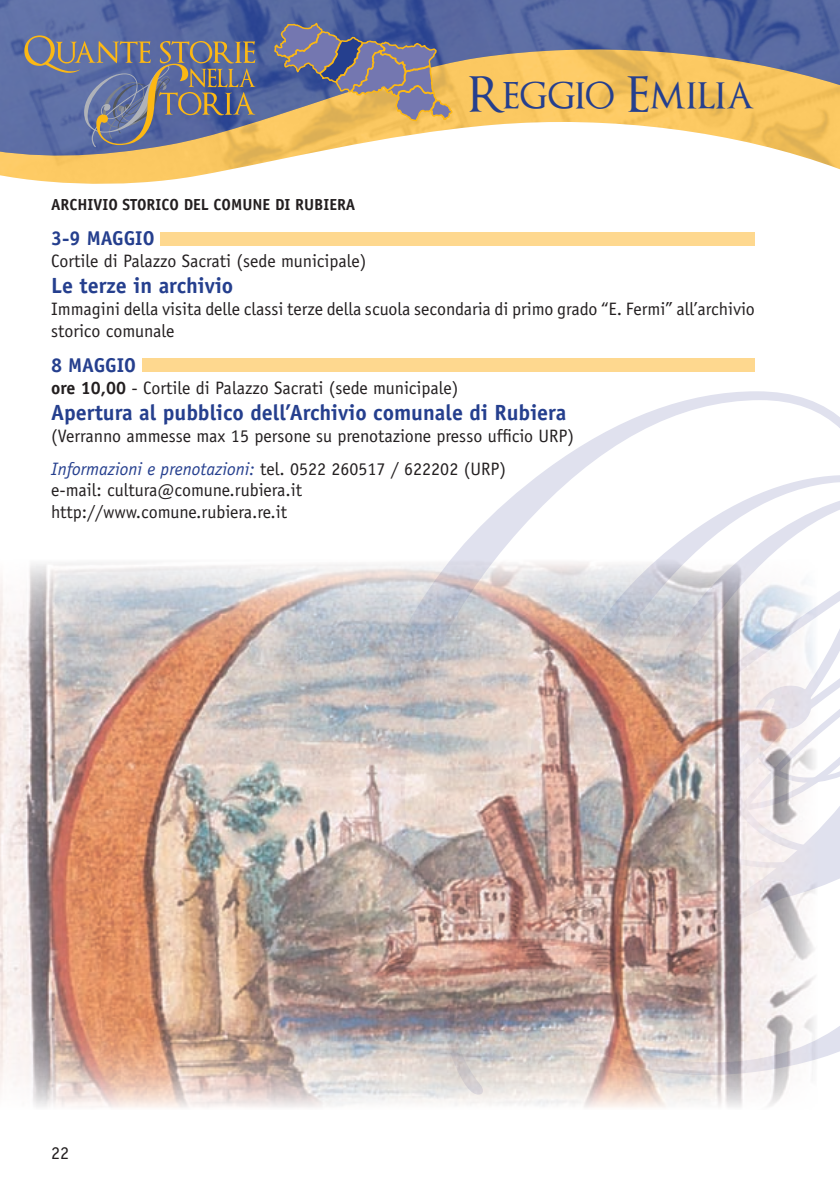
<style>
.page{position:relative;width:840px;height:1191px;background:#fff}
.page>*{position:absolute;margin:0;border:0;box-sizing:border-box;transform-origin:0 0}
.t1{font:48px "Optimus Princeps";letter-spacing:-.005em;color:#253f8e}
.t2{font:700 22px "Officina Sans Std";color:#253f8e}
.t3{font:700 20px "Officina Sans Std";color:#253f8e}
.t4{font:18px/21.6px "Officina Sans Std";color:#231f20}
.t5{font:700 16px "Officina Sans Std";color:#231f20}
.s1{font-weight:700}
.s2{font-style:italic;color:#253f8e}
</style>
<div class="page">
<svg style="left:487px;top:358px;width:352px;height:702px"></svg>
<svg style="left:839px;top:417px;width:1px;height:635px"></svg>
<img style="left:0;top:559px;width:816px;height:549px">
<img style="left:0;top:160px;width:839px;height:24px">
<img style="left:0;top:0;width:839px;height:160px">
<svg style="left:24px;top:35px;width:231px;height:112px;background:#73778e"></svg>
<svg style="left:839px;top:0;width:1px;height:170px"></svg>
<div style="left:160px;top:232px;width:594px;height:13px;background:#fed88f"></div>
<div style="left:142px;top:359px;width:612px;height:13px;background:#fed88f"></div>
<svg style="left:273px;top:21px;width:180px;height:101px;background:#877f87"></svg>
<h1 class="t1" style="left:468px;top:71px;width:288px">Reggio Emilia</h1>
<p class="t5" style="left:51px;top:195px;width:306px">ARCHIVIO STORICO DEL COMUNE DI RUBIERA</p>
<p class="t3" style="left:51px;top:226px;width:48px">3-9 maggio</p>
<p class="t4" style="left:51px;top:250px;width:317px">Cortile di Palazzo Sacrati (sede municipale)</p>
<p class="t2" style="left:51px;top:272px;width:184px">Le terze in archivio</p>
<p class="t4" style="left:51px;top:298px;width:704px">Immagini della visita delle classi terze della scuola secondaria di primo grado “E. Fermi” all’archivio storico comunale</p>
<p class="t3" style="left:51px;top:353px;width:29px">8 maggio</p>
<p class="t4" style="left:51px;top:377px;width:409px"><span class="s1">ore 10,00</span> - Cortile di Palazzo Sacrati (sede municipale)</p>
<p class="t2" style="left:51px;top:399px;width:516px">Apertura al pubblico dell’Archivio comunale di Rubiera</p>
<p class="t4" style="left:51px;top:419px;width:524px;line-height:33px">(Verranno ammesse max 15 persone su prenotazione presso ufficio URP)<br><span class="s2">Informazioni e prenotazioni:</span> tel. 0522 260517 / 622202 (URP)</p>
<p class="t4" style="left:51px;top:479px;width:252px">e-mail: cultura@comune.rubiera.it http://www.comune.rubiera.re.it</p>
<p class="t4" style="left:51px;top:1141px;width:9px">22</p>
</div>
